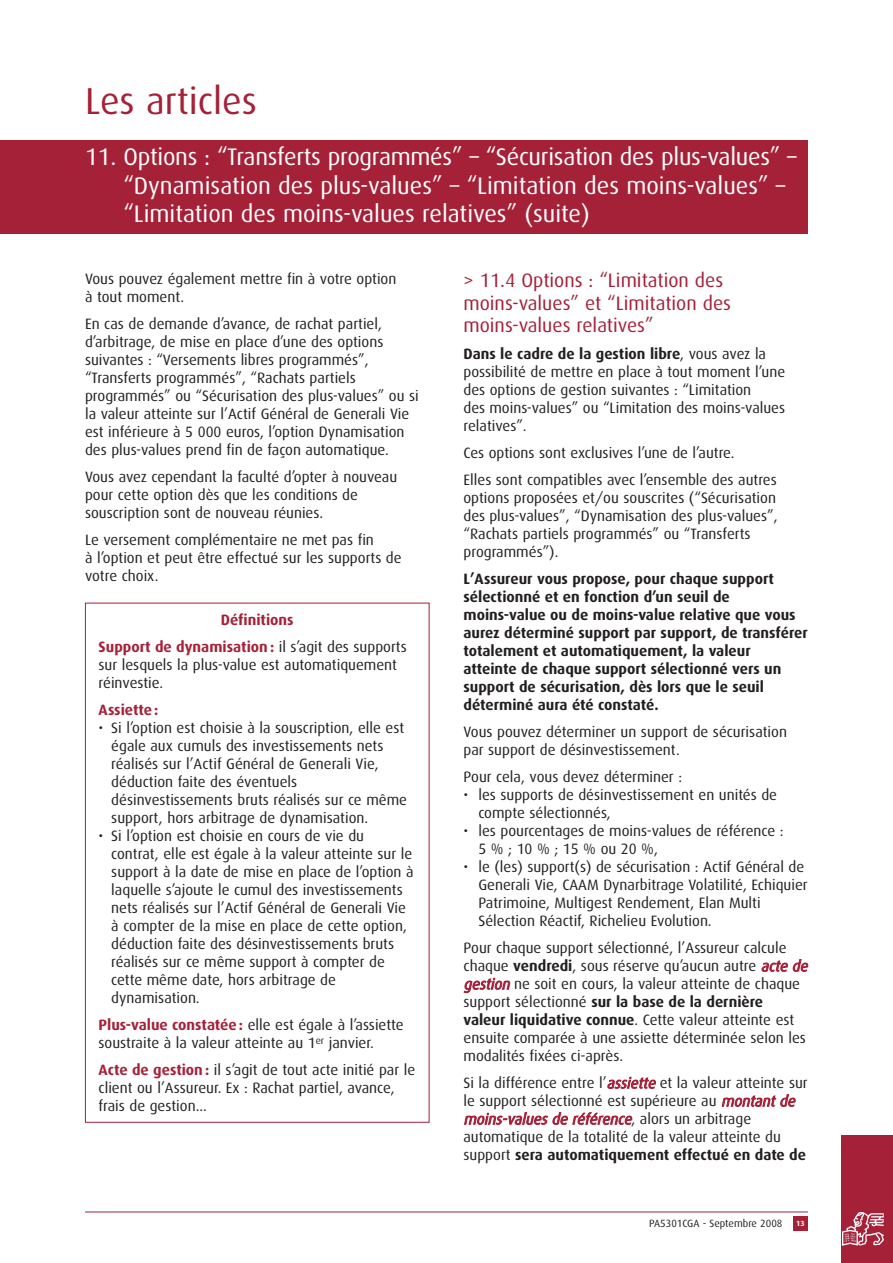
<style>
.page{position:relative;width:893px;height:1263px;background:#fff}
.page>*{position:absolute;margin:0;border:0;box-sizing:border-box;transform-origin:0 0}
.t1{font:37.5px "Dax";color:#a52138}
.t2{font:24px/28.5px "Dax";color:#fff}
.t3{font:19.5px/22.4px "Dax";color:#a52138}
.t4{font:15px/18px "Dax";color:#231f20}
.t5{font:700 15px/18px "Dax";color:#231f20}
.t6{font:700 15px/27px "Dax";color:#a52138}
.t7{font:10.5px "Dax";color:#231f20}
.t8{font:700 7.5px "Dax";color:#fff}
.s1{font-weight:400;color:#231f20}
.s2{font-weight:700;color:#a52138}
.s3{font-weight:700}
.s4{font-style:italic;color:#a52138}
</style>
<div class="page">
<hr style="left:85px;top:1211px;width:723px;height:1px;background:#a52138">
<div style="left:793px;top:1216px;width:15px;height:15px;background:#a52138"></div>
<div style="left:842px;top:1135px;width:51px;height:128px;background:#a52138"></div>
<svg style="left:842px;top:1212px;width:42px;height:34px"></svg>
<div style="left:0;top:140px;width:808px;height:94px;background:#a52138"></div>
<h1 class="t1" style="left:85px;top:85px;width:173px">Les articles</h1>
<h2 class="t2" style="left:123px;top:144px;width:675px;text-indent:-38px">11. Options : “Transferts programmés” – “Sécurisation des plus-values” – “Dynamisation des plus-values” – “Limitation des moins-values” – “Limitation des moins-values relatives” (suite)</h2>
<p class="t4" style="left:85px;top:271px;width:313px">Vous pouvez également mettre fin à votre option à tout moment.</p>
<p class="t4" style="left:85px;top:316px;width:335px">En cas de demande d’avance, de rachat partiel, d’arbitrage, de mise en place d’une des options suivantes : “Versements libres programmés”, “Transferts programmés”, “Rachats partiels programmés” ou “Sécurisation des plus-values” ou si la valeur atteinte sur l’Actif Général de Generali Vie est inférieure à 5 000 euros, l’option Dynamisation des plus-values prend fin de façon automatique.</p>
<p class="t4" style="left:85px;top:469px;width:314px">Vous avez cependant la faculté d’opter à nouveau pour cette option dès que les conditions de souscription sont de nouveau réunies.</p>
<p class="t4" style="left:85px;top:532px;width:318px">Le versement complémentaire ne met pas fin<br>à l’option et peut être effectué sur les supports de votre choix.</p>
<p class="t6" style="left:99px;top:607px;width:310px;text-indent:122px">Définitions<br>Support de dynamisation : <span class="s1">il s’agit des supports</span></p>
<p class="t4" style="left:99px;top:656px;width:300px">sur lesquels la plus-value est automatiquement réinvestie.</p>
<p class="t6" style="left:99px;top:697px;width:61px">Assiette :</p>
<p class="t4" style="left:111px;top:719px;width:297px;text-indent:-13px">• Si l’option est choisie à la souscription, elle est égale aux cumuls des investissements nets réalisés sur l’Actif Général de Generali Vie, déduction faite des éventuels désinvestissements bruts réalisés sur ce même support, hors arbitrage de dynamisation.</p>
<p class="t4" style="left:111px;top:827px;width:304px;text-indent:-13px">• Si l’option est choisie en cours de vie du contrat, elle est égale à la valeur atteinte sur le support à la date de mise en place de l’option à laquelle s’ajoute le cumul des investissements nets réalisés sur l’Actif Général de Generali Vie à compter de la mise en place de cette option, déduction faite des désinvestissements bruts réalisés sur ce même support à compter de cette même date, hors arbitrage de dynamisation.</p>
<p class="t4" style="left:99px;top:1016px;width:307px"><span class="s2">Plus-value constatée :</span> elle est égale à l’assiette soustraite à la valeur atteinte au 1<sup>er</sup> janvier.</p>
<p class="t4" style="left:99px;top:1061px;width:318px"><span class="s2">Acte de gestion :</span> il s’agit de tout acte initié par le client ou l’Assureur. Ex : Rachat partiel, avance, frais de gestion...</p>
<h3 class="t3" style="left:463px;top:271px;width:269px">&gt; 11.4 Options : “Limitation des moins-values” et “Limitation des moins-values relatives”</h3>
<p class="t4" style="left:463px;top:346px;width:323px"><span class="s3">Dans le cadre de la gestion libre</span>, vous avez la possibilité de mettre en place à tout moment l’une des options de gestion suivantes : “Limitation<br>des moins-values” ou “Limitation des moins-values relatives”.</p>
<p class="t4" style="left:463px;top:440px;width:315px;line-height:27px">Ces options sont exclusives l’une de l’autre.<br>Elles sont compatibles avec l’ensemble des autres</p>
<p class="t4" style="left:463px;top:490px;width:316px">options proposées et/ou souscrites (“Sécurisation des plus-values”, “Dynamisation des plus-values”, “Rachats partiels programmés” ou “Transferts programmés”).</p>
<p class="t5" style="left:463px;top:571px;width:346px">L’Assureur vous propose, pour chaque support sélectionné et en fonction d’un seuil de moins-value ou de moins-value relative que vous aurez déterminé support par support, de transférer totalement et automatiquement, la valeur atteinte de chaque support sélectionné vers un support de sécurisation, dès lors que le seuil déterminé aura été constaté.</p>
<p class="t4" style="left:463px;top:724px;width:325px">Vous pouvez déterminer un support de sécurisation par support de désinvestissement.</p>
<p class="t4" style="left:463px;top:769px;width:220px">Pour cela, vous devez déterminer :</p>
<p class="t4" style="left:478px;top:787px;width:300px;text-indent:-15px">• les supports de désinvestissement en unités de compte sélectionnés,</p>
<p class="t4" style="left:478px;top:823px;width:307px;text-indent:-15px">• les pourcentages de moins-values de référence :<br>5 % ; 10 % ; 15 % ou 20 %,</p>
<p class="t4" style="left:478px;top:859px;width:331px;text-indent:-15px">• le (les) support(s) de sécurisation : Actif Général de Generali Vie, CAAM Dynarbitrage Volatilité, Echiquier Patrimoine, Multigest Rendement, Elan Multi Sélection Réactif, Richelieu Evolution.</p>
<p class="t4" style="left:463px;top:940px;width:349px">Pour chaque support sélectionné, l’Assureur calcule chaque <span class="s3">vendredi</span>, sous réserve qu’aucun autre <span class="s4">acte de gestion</span>ne soit en cours, la valeur atteinte de chaque support sélectionné <span class="s3">sur la base de la dernière<br>valeur liquidative connue</span>. Cette valeur atteinte est ensuite comparée à une assiette déterminée selon les modalités fixées ci-après.</p>
<p class="t4" style="left:463px;top:1075px;width:346px">Si la différence entre l’<span class="s4">assiette</span>et la valeur atteinte sur le support sélectionné est supérieure au <span class="s4">montant de moins-values de référence</span>, a l o r s u n a r b i t r a g e automatique de la totalité de la valeur atteinte du support <span class="s3">sera automatiquement effectué en date de</span></p>
<p class="t7" style="left:649px;top:1218px;width:135px">PA5301CGA - Septembre 2008</p>
<p class="t8" style="left:796px;top:1220px;width:10px">13</p>
</div>
